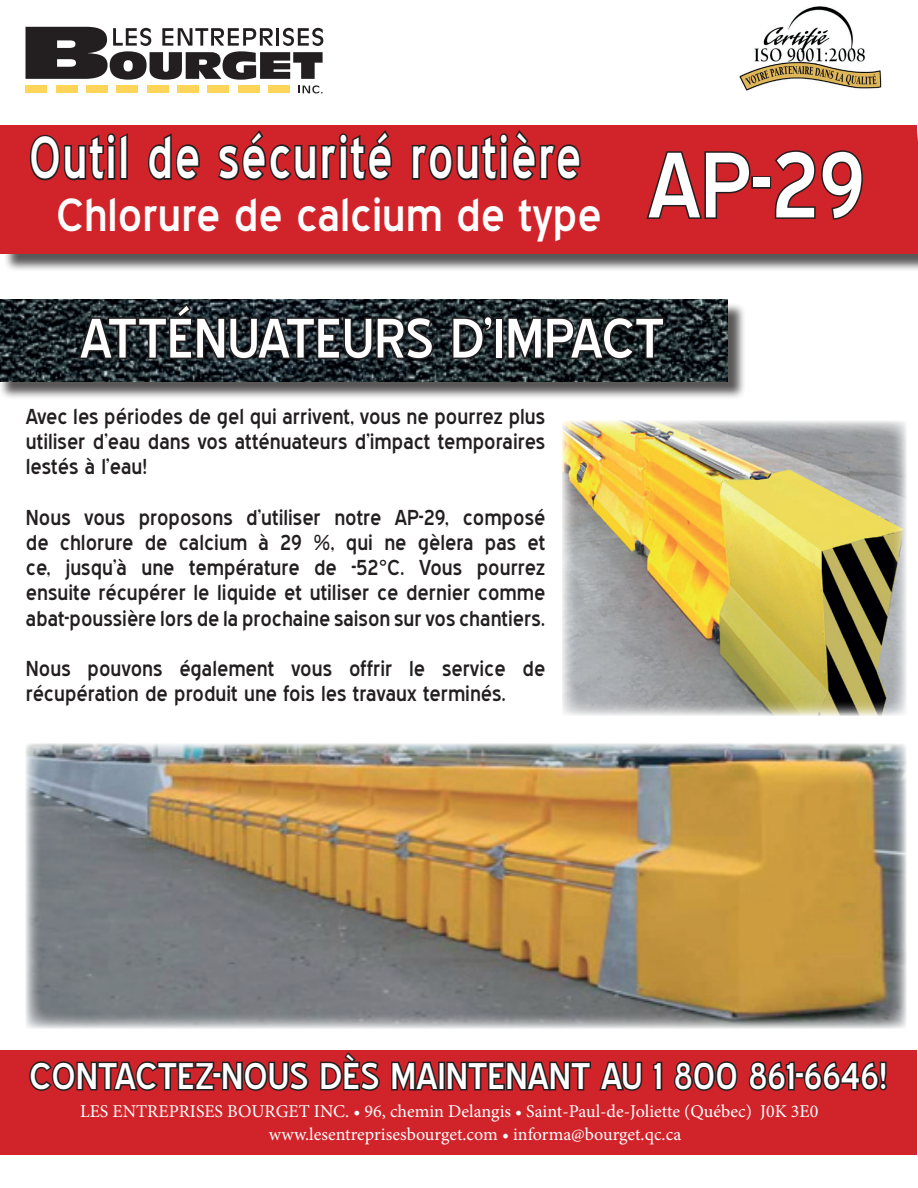
<style>
.page{position:relative;width:918px;height:1188px;background:#fff}
.page>*{position:absolute;margin:0;border:0;box-sizing:border-box;transform-origin:0 0}
.t1{font:90px "Blue Highway";color:#fff}
.t2{font:57.6px "Blue Highway";letter-spacing:.04em;color:#fff;scale:.82 1}
.t3{font:54px "Blue Highway";color:#fff}
.t4{font:45px "Blue Highway";color:#fff}
.t5{font:36px "Blue Highway";color:#fff}
.t6{font:21px/25.2px "Blue Highway";color:#231f20;text-align:justify}
.t7{font:18px/22.4px "Minion Pro";color:#fff}
</style>
<div class="page">
<img style="left:562px;top:421px;width:345px;height:294px">
<svg style="left:26px;top:27px;width:297px;height:66px"></svg>
<div style="left:3px;top:128px;width:915px;height:145px;background:#231f20;opacity:.75"></div>
<div style="left:1px;top:125px;width:916px;height:129px;background:#d1232a"></div>
<svg style="left:646px;top:151px;width:105px;height:68px"></svg>
<div style="left:751px;top:176px;width:20px;height:13px;border:3px solid #231f20"></div>
<svg style="left:774px;top:150px;width:89px;height:70px"></svg>
<svg style="left:29px;top:133px;width:99px;height:48px"></svg>
<svg style="left:148px;top:133px;width:52px;height:48px"></svg>
<svg style="left:218px;top:130px;width:174px;height:51px"></svg>
<svg style="left:411px;top:130px;width:170px;height:51px"></svg>
<img style="left:739px;top:6px;width:143px;height:85px">
<div style="left:0;top:1050px;width:916px;height:104px;background:#d1232a"></div>
<svg style="left:29px;top:1061px;width:280px;height:30px"></svg>
<svg style="left:320px;top:1052px;width:60px;height:39px"></svg>
<svg style="left:391px;top:1061px;width:252px;height:30px"></svg>
<svg style="left:653px;top:1061px;width:10px;height:30px"></svg>
<svg style="left:674px;top:1061px;width:64px;height:30px"></svg>
<svg style="left:748px;top:1061px;width:48px;height:30px"></svg>
<div style="left:795px;top:1072px;width:10px;height:6px;border:3px solid #231f20"></div>
<svg style="left:802px;top:1061px;width:85px;height:30px"></svg>
<div style="left:0;top:302px;width:746px;height:98px;background:#231f20;opacity:.75"></div>
<img style="left:0;top:299px;width:727px;height:83px">
<svg style="left:77px;top:302px;width:358px;height:60px;background:#22282c"></svg>
<svg style="left:450px;top:313px;width:45px;height:48px;background:#23292c"></svg>
<div style="left:495px;top:317px;width:8px;height:42px;border:3px solid #231f20"></div>
<svg style="left:506px;top:312px;width:160px;height:50px;background:#212729"></svg>
<img style="left:26px;top:744px;width:881px;height:285px">
<h2 class="t2" style="left:29px;top:123px;width:675px">Outil de sécurité routière</h2>
<h3 class="t4" style="left:56px;top:187px;width:547px">Chlorure de calcium de type</h3>
<h1 class="t1" style="left:648px;top:131px;width:219px">AP-29</h1>
<h3 class="t3" style="left:80px;top:306px;width:585px">ATTÉNUATEURS D’IMPACT</h3>
<p class="t6" style="left:26px;top:404px;width:521px">Avec les périodes de gel qui arrivent, vous ne pourrez plus utiliser d’eau dans vos atténuateurs d’impact temporaires lestés à l’eau!</p>
<p class="t6" style="left:26px;top:504px;width:521px">Nous vous proposons d’utiliser notre AP-29, composé de chlorure de calcium à 29 %, qui ne gèlera pas et ce, jusqu’à une température de -52°C. Vous pourrez ensuite récupérer le liquide et utiliser ce dernier comme abat-poussière lors de la prochaine saison sur vos chantiers.</p>
<p class="t6" style="left:26px;top:656px;width:521px">Nous pouvons également vous offrir le service de récupération de produit une fois les travaux terminés.</p>
<h3 class="t5" style="left:29px;top:1054px;width:860px">CONTACTEZ-NOUS DÈS MAINTENANT AU 1 800 861-6646!</h3>
<p class="t7" style="left:269px;top:1100px;width:551px;text-indent:-189px">LES ENTREPRISES BOURGET INC. • 96, chemin Delangis • Saint-Paul-de-Joliette (Québec) J0K 3E0 www.lesentreprisesbourget.com • informa@bourget.qc.ca</p>
</div>
